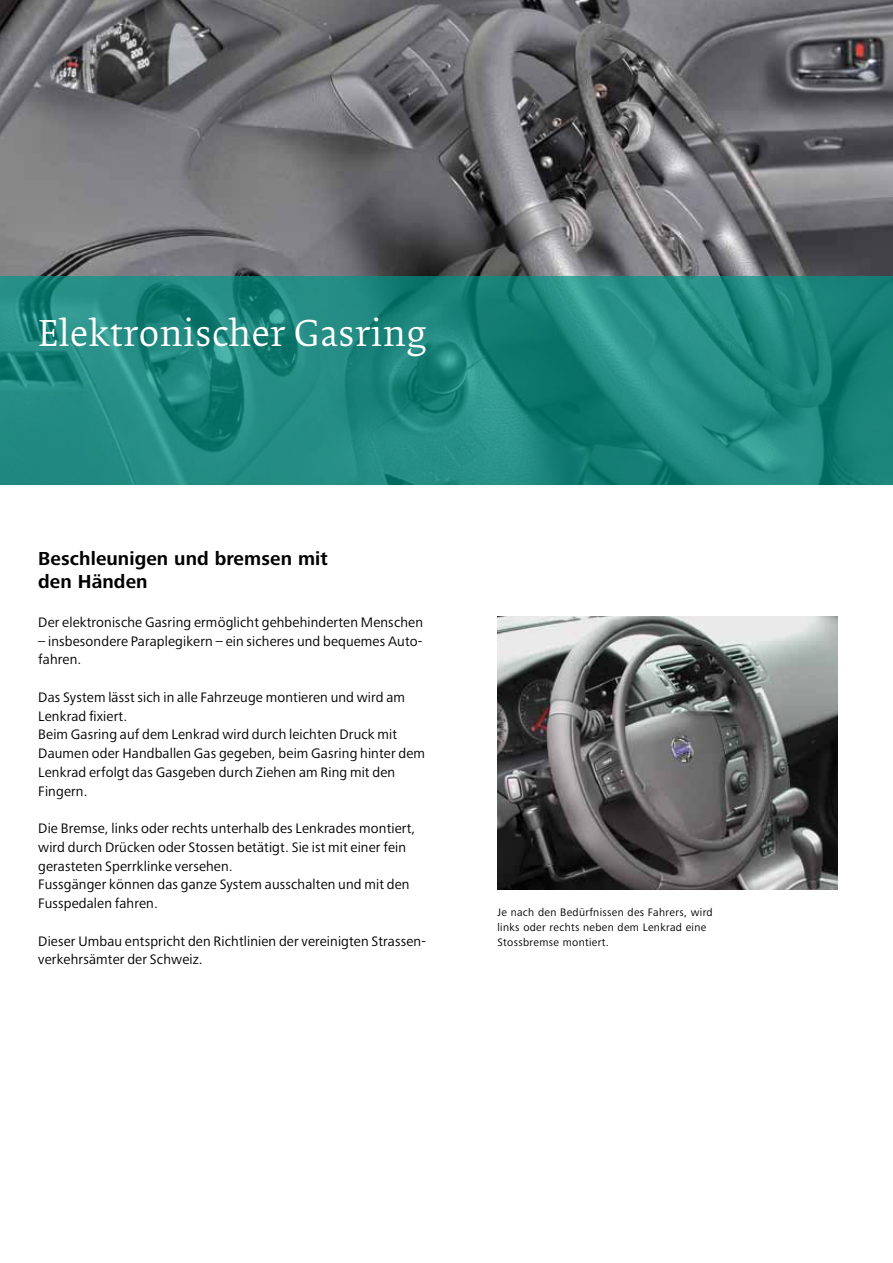
<style>
.page{position:relative;width:893px;height:1263px;background:#fff}
.page>*{position:absolute;margin:0;border:0;box-sizing:border-box;transform-origin:0 0}
.t1{font:39px "Collis";letter-spacing:.005em;color:#fff}
.t2{font:700 19.5px/22.5px "Frutiger Next Pro";letter-spacing:.005em;color:#000}
.t3{font:14.25px/18.8px "Frutiger Next Pro";letter-spacing:.01em;color:#000}
.t4{font:11.25px/15px "Frutiger Next Pro";letter-spacing:.03em;color:#000}
</style>
<div class="page">
<img style="left:0;top:0;width:893px;height:276px">
<svg style="left:0;top:276px;width:893px;height:209px;fill:#228a82"></svg>
<img style="left:497px;top:617px;width:341px;height:272px">
<h1 class="t1" style="left:38px;top:309px;width:390px">Elektronischer Gasring</h1>
<h2 class="t2" style="left:38px;top:547px;width:291px">Beschleunigen und bremsen mit den Händen</h2>
<p class="t3" style="left:38px;top:613px;width:386px">Der elektronische Gasring ermöglicht gehbehinderten Menschen</p>
<p class="t3" style="left:38px;top:631px;width:386px">– insbesondere Paraplegikern – ein sicheres und bequemes Auto&shy;fahren.</p>
<p class="t3" style="left:38px;top:688px;width:388px">Das System lässt sich in alle Fahrzeuge montieren und wird am Lenkrad fixiert.<br>Beim Gasring auf dem Lenkrad wird durch leichten Druck mit Daumen oder Handballen Gas gegeben, beim Gasring hinter dem Lenkrad erfolgt das Gasgeben durch Ziehen am Ring mit den Fingern.</p>
<p class="t3" style="left:38px;top:819px;width:379px">Die Bremse, links oder rechts unterhalb des Lenkrades montiert, wird durch Drücken oder Stossen betätigt. Sie ist mit einer fein gerasteten Sperrklinke versehen.<br>Fussgänger können das ganze System ausschalten und mit den Fusspedalen fahren.</p>
<p class="t3" style="left:38px;top:931px;width:389px">Dieser Umbau entspricht den Richtlinien der vereinigten Strassen&shy;verkehrsämter der Schweiz.</p>
<p class="t4" style="left:497px;top:905px;width:217px">Je nach den Bedürfnissen des Fahrers, wird links oder rechts neben dem Lenkrad eine<br>Stossbremse montiert.</p>
</div>
